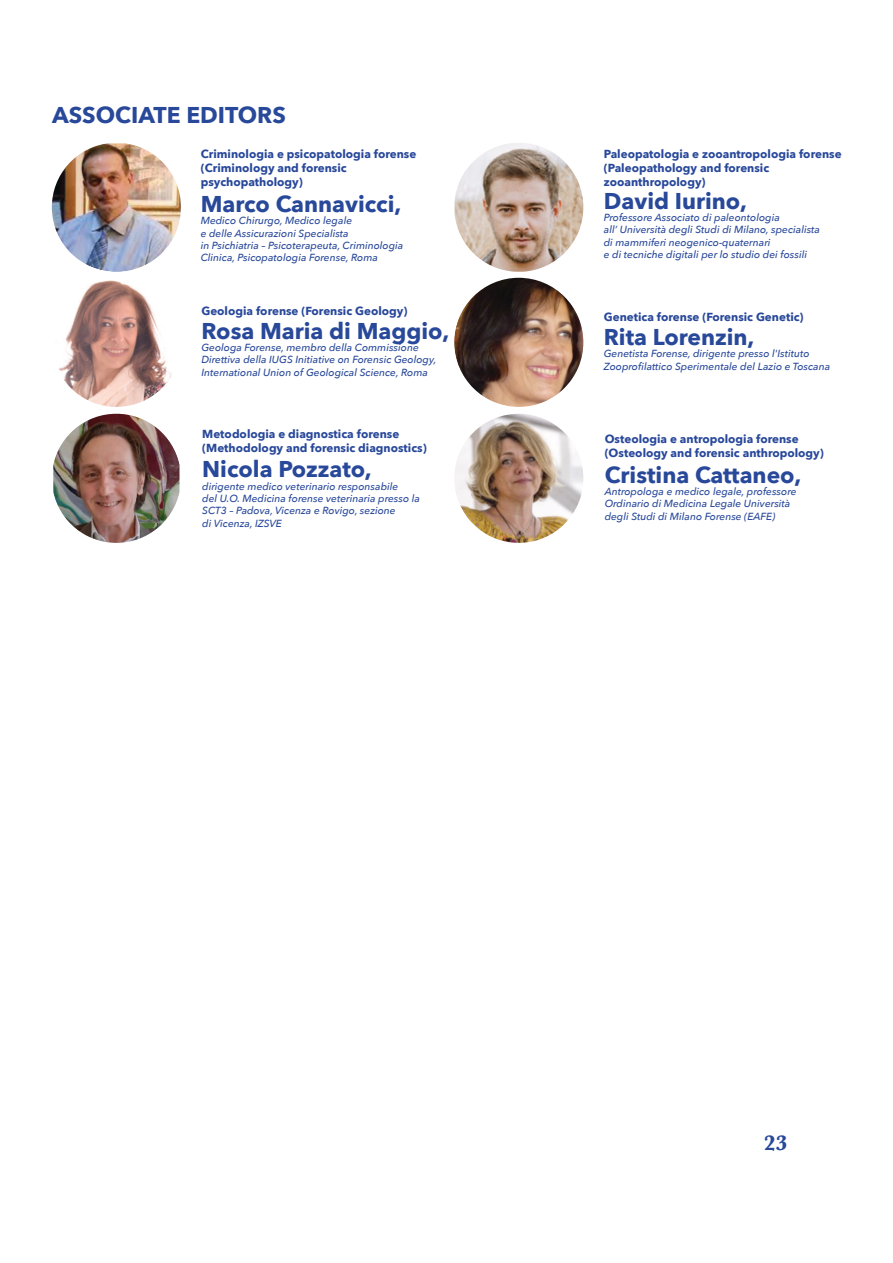
<style>
.page{position:relative;width:893px;height:1263px;background:#fff}
.page>*{position:absolute;margin:0;border:0;box-sizing:border-box;transform-origin:0 0}
.t1{font:700 22.8px "Avenir Next";color:#28489a}
.t2{font:700 21.9px "Baskerville";color:#28489a}
.t3{font:700 11.7px/14px "Avenir Next";color:#28489a}
.t4{font:italic 500 10.35px/12.3px "Avenir Next";color:#28489a}
</style>
<div class="page">
<img style="left:52px;top:143px;width:129px;height:129px">
<img style="left:52px;top:278px;width:129px;height:129px;border-radius:50%">
<img style="left:53px;top:414px;width:126px;height:129px">
<img style="left:455px;top:143px;width:128px;height:129px">
<img style="left:454px;top:278px;width:129px;height:129px;border-radius:50%">
<img style="left:454px;top:414px;width:129px;height:129px;border-radius:50%">
<h1 class="t1" style="left:52px;top:100px;width:235px">ASSOCIATE EDITORS</h1>
<p class="t3" style="left:201px;top:147px;width:217px">Criminologia e psicopatologia forense (Criminology and forensic psychopathology)</p>
<h1 class="t1" style="left:201px;top:189px;width:202px">Marco Cannavicci,</h1>
<p class="t4" style="left:201px;top:215px;width:204px">Medico Chirurgo, Medico legale<br>e delle Assicurazioni Specialista<br>in Psichiatria – Psicoterapeuta, Criminologia Clinica, Psicopatologia Forense, Roma</p>
<p class="t3" style="left:201px;top:305px;width:208px">Geologia forense (Forensic Geology)</p>
<h1 class="t1" style="left:201px;top:316px;width:249px">Rosa Maria di Maggio,</h1>
<p class="t4" style="left:201px;top:341px;width:237px">Geologa Forense, membro della Commissione<br>Direttiva della IUGS Initiative on Forensic Geology,<br>International Union of Geological Science, Roma</p>
<p class="t3" style="left:202px;top:427px;width:226px">Metodologia e diagnostica forense (Methodology and forensic diagnostics)</p>
<h1 class="t1" style="left:202px;top:454px;width:171px">Nicola Pozzato,</h1>
<p class="t4" style="left:202px;top:480px;width:219px">dirigente medico veterinario responsabile<br>del U.O. Medicina forense veterinaria presso la SCT3 – Padova, Vicenza e Rovigo, sezione<br>di Vicenza, IZSVE</p>
<p class="t3" style="left:604px;top:147px;width:239px">Paleopatologia e zooantropologia forense (Paleopathology and forensic zooanthropology)</p>
<h1 class="t1" style="left:604px;top:186px;width:145px">David Iurino,</h1>
<p class="t4" style="left:604px;top:212px;width:218px">Professore Associato di paleontologia<br>all’ Università degli Studi di Milano, specialista di mammiferi neogenico-quaternari<br>e di tecniche digitali per lo studio dei fossili</p>
<p class="t3" style="left:604px;top:311px;width:201px">Genetica forense (Forensic Genetic)</p>
<h1 class="t1" style="left:604px;top:322px;width:152px">Rita Lorenzin,</h1>
<p class="t4" style="left:604px;top:348px;width:228px">Genetista Forense, dirigente presso l'Istituto<br>Zooprofilattico Sperimentale del Lazio e Toscana</p>
<p class="t3" style="left:605px;top:433px;width:221px">Osteologia e antropologia forense (Osteology and forensic anthropology)</p>
<h1 class="t1" style="left:605px;top:460px;width:198px">Cristina Cattaneo,</h1>
<p class="t4" style="left:605px;top:485px;width:193px">Antropologa e medico legale, professore<br>Ordinario di Medicina Legale Università degli Studi di Milano Forense (EAFE)</p>
<h2 class="t2" style="left:764px;top:1131px;width:25px">23</h2>
</div>
